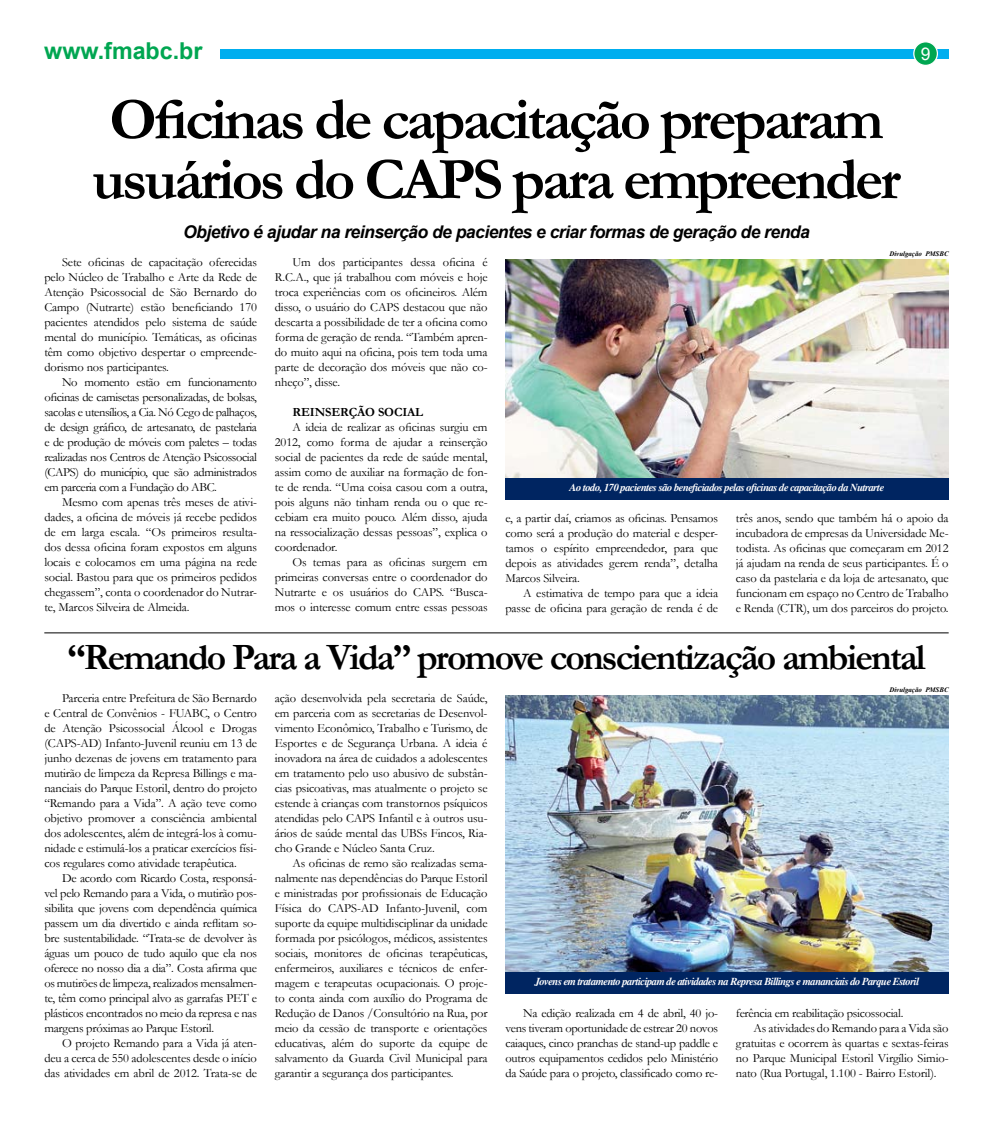
<style>
.page{position:relative;width:993px;height:1125px;background:#fff}
.page>*{position:absolute;margin:0;border:0;box-sizing:border-box;transform-origin:0 0}
.t1{font:700 60px/60px "Garamond";letter-spacing:-.05em;color:#000}
.t2{font:700 37.5px "Garamond";letter-spacing:-.05em;color:#000}
.t3{font:700 23.25px "Arial";color:#00a651}
.t4{font:italic 700 17.5px "Arial";letter-spacing:-.03em;color:#000}
.t5{font:17.5px "Arial";color:#fff}
.t6{font:12.5px/15px "Garamond";letter-spacing:-.01em;color:#000;text-align:justify}
.t7{font:700 12.5px "Garamond";letter-spacing:-.01em;color:#000}
.t8{font:italic 700 10.62px "Times";letter-spacing:-.05em;color:#fff}
.t9{font:italic 700 6.88px "Times New Roman";color:#000}
</style>
<div class="page">
<div style="left:220px;top:49px;width:728px;height:9px;background:#00aeef"></div>
<div style="left:913px;top:42px;width:24px;height:23px;background:#00a651;border-radius:50%"></div>
<div style="left:912px;top:41px;width:25px;height:25px;border:1px solid #fff;border-radius:50%"></div>
<img style="left:505px;top:260px;width:443px;height:218px">
<img style="left:505px;top:695px;width:443px;height:277px">
<div style="left:505px;top:478px;width:443px;height:21px;background:#002561"></div>
<div style="left:505px;top:972px;width:443px;height:22px;background:#002561"></div>
<hr style="left:44px;top:633px;width:904px;height:1px;background:#000">
<h3 class="t3" style="left:44px;top:35px;width:160px">www.fmabc.br</h3>
<h3 class="t5" style="left:920px;top:42px;width:11px">9</h3>
<h1 class="t1" style="left:92px;top:90px;width:810px">Oficinas de capacitação preparam usuários do CAPS para empreender</h1>
<h3 class="t4" style="left:183px;top:220px;width:628px">Objetivo é ajudar na reinserção de pacientes e criar formas de geração de renda</h3>
<p class="t9" style="left:889px;top:249px;width:61px">Divulgação PMSBC</p>
<p class="t6" style="left:44px;top:255px;width:214px;text-indent:18px">Sete oficinas de capacitação oferecidas pelo Núcleo de Trabalho e Arte da Rede de Atenção Psicossocial de São Bernardo do Campo (Nutrarte) estão beneficiando 170 pacientes atendidos pelo sistema de saúde mental do município. Temáticas, as oficinas têm como objetivo despertar o empreende&shy;dorismo nos participantes.</p>
<p class="t6" style="left:44px;top:375px;width:214px;text-indent:18px">No momento estão em funcionamento oficinas de camisetas personalizadas, de bolsas, sacolas e utensílios, a Cia. Nó Cego de palhaços, de design gráfico, de artesanato, de pastelaria e de produção de móveis com paletes – todas realizadas nos Centros de Atenção Psicossocial (CAPS) do município, que são administrados em parceria com a Fundação do ABC.</p>
<p class="t6" style="left:44px;top:495px;width:214px;text-indent:18px">Mesmo com apenas três meses de ativi&shy;dades, a oficina de móveis já recebe pedidos de em larga escala. “Os primeiros resulta&shy;dos dessa oficina foram expostos em alguns locais e colocamos em uma página na rede social. Bastou para que os primeiros pedidos chegassem”, conta o coordenador do Nutrar&shy;te, Marcos Silveira de Almeida.</p>
<h2 class="t2" style="left:67px;top:632px;width:859px">“Remando Para a Vida” promove conscientização ambiental</h2>
<p class="t6" style="left:275px;top:255px;width:214px;text-indent:18px">Um dos participantes dessa oficina é R.C.A., que já trabalhou com móveis e hoje troca experiências com os oficineiros. Além disso, o usuário do CAPS destacou que não descarta a possibilidade de ter a oficina como forma de geração de renda. “Também apren&shy;do muito aqui na oficina, pois tem toda uma parte de decoração dos móveis que não co&shy;nheço”, disse.</p>
<p class="t7" style="left:292px;top:404px;width:42px">Reinser</p>
<p class="t7" style="left:348px;top:404px;width:76px">ção social</p>
<p class="t6" style="left:275px;top:420px;width:214px;text-indent:18px">A ideia de realizar as oficinas surgiu em 2012, como forma de ajudar a reinserção social de pacientes da rede de saúde mental, assim como de auxiliar na formação de fon&shy;te de renda. “Uma coisa casou com a outra, pois alguns não tinham renda ou o que re&shy;cebiam era muito pouco. Além disso, ajuda na ressocialização dessas pessoas”, explica o coordenador.</p>
<p class="t6" style="left:275px;top:555px;width:214px;text-indent:18px">Os temas para as oficinas surgem em primeiras conversas entre o coordenador do Nutrarte e os usuários do CAPS. “Busca&shy;mos o interesse comum entre essas pessoas</p>
<p class="t8" style="left:569px;top:482px;width:316px">Ao todo, 170 pacientes são beneficiados pelas oficinas de capacitação da Nutrarte</p>
<p class="t6" style="left:735px;top:510px;width:214px">três anos, sendo que também há o apoio da incubadora de empresas da Universidade Me&shy;todista. As oficinas que começaram em 2012 já ajudam na renda de seus participantes. É o caso da pastelaria e da loja de artesanato, que funcionam em espaço no Centro de Trabalho e Renda (CTR), um dos parceiros do projeto.</p>
<p class="t6" style="left:505px;top:510px;width:214px">e, a partir daí, criamos as oficinas. Pensamos como será a produção do material e desper&shy;tamos o espírito empreendedor, para que depois as atividades gerem renda”, detalha Marcos Silveira.</p>
<p class="t6" style="left:505px;top:585px;width:214px;text-align:right">A estimativa de tempo para que a ideia passe de oficina para geração de renda é de</p>
<p class="t6" style="left:44px;top:690px;width:214px;text-indent:18px">Parceria entre Prefeitura de São Bernardo e Central de Convênios - FUABC, o Centro de Atenção Psicossocial Álcool e Drogas (CAPS-AD) Infanto-Juvenil reuniu em 13 de junho dezenas de jovens em tratamento para mutirão de limpeza da Represa Billings e ma&shy;nanciais do Parque Estoril, dentro do projeto “Remando para a Vida”. A ação teve como objetivo promover a consciência ambiental dos adolescentes, além de integrá-los à comu&shy;nidade e estimulá-los a praticar exercícios físi&shy;cos regulares como atividade terapêutica.</p>
<p class="t6" style="left:44px;top:870px;width:214px;text-indent:18px">De acordo com Ricardo Costa, responsá&shy;vel pelo Remando para a Vida, o mutirão pos&shy;sibilita que jovens com dependência química passem um dia divertido e ainda reflitam so&shy;bre sustentabilidade. “Trata-se de devolver às águas um pouco de tudo aquilo que ela nos oferece no nosso dia a dia”. Costa afirma que os mutirões de limpeza, realizados mensalmen&shy;te, têm como principal alvo as garrafas PET e plásticos encontrados no meio da represa e nas margens próximas ao Parque Estoril.</p>
<p class="t6" style="left:44px;top:1035px;width:214px;text-indent:18px">O projeto Remando para a Vida já aten&shy;deu a cerca de 550 adolescentes desde o início das atividades em abril de 2012. Trata-se de</p>
<p class="t6" style="left:275px;top:690px;width:214px">ação desenvolvida pela secretaria de Saúde, em parceria com as secretarias de Desenvol&shy;vimento Econômico, Trabalho e Turismo, de Esportes e de Segurança Urbana. A ideia é inovadora na área de cuidados a adolescentes em tratamento pelo uso abusivo de substân&shy;cias psicoativas, mas atualmente o projeto se estende à crianças com transtornos psíquicos atendidas pelo CAPS Infantil e à outros usu&shy;ários de saúde mental das UBSs Fincos, Ria&shy;cho Grande e Núcleo Santa Cruz.</p>
<p class="t6" style="left:275px;top:855px;width:214px;text-indent:18px">As oficinas de remo são realizadas sema&shy;nalmente nas dependências do Parque Estoril e ministradas por profissionais de Educação Física do CAPS-AD Infanto-Juvenil, com suporte da equipe multidisciplinar da unidade formada por psicólogos, médicos, assistentes sociais, monitores de oficinas terapêuticas, enfermeiros, auxiliares e técnicos de enfer&shy;magem e terapeutas ocupacionais. O proje&shy;to conta ainda com auxílio do Programa de Redução de Danos /Consultório na Rua, por meio da cessão de transporte e orientações educativas, além do suporte da equipe de salvamento da Guarda Civil Municipal para garantir a segurança dos participantes.</p>
<p class="t9" style="left:889px;top:685px;width:61px">Divulgação PMSBC</p>
<p class="t8" style="left:534px;top:976px;width:386px">Jovens em tratamento participam de atividades na Represa Billings e mananciais do Parque Estoril</p>
<p class="t6" style="left:505px;top:1005px;width:214px;text-indent:18px">Na edição realizada em 4 de abril, 40 jo&shy;vens tiveram oportunidade de estrear 20 novos caiaques, cinco pranchas de stand-up paddle e outros equipamentos cedidos pelo Ministério da Saúde para o projeto, classificado como re-</p>
<p class="t6" style="left:735px;top:1005px;width:169px">ferência em reabilitação psicossocial.</p>
<p class="t6" style="left:753px;top:1020px;width:196px">As atividades do Remando para a Vida são</p>
<p class="t6" style="left:735px;top:1035px;width:214px">gratuitas e ocorrem às quartas e sextas-feiras</p>
<p class="t6" style="left:735px;top:1050px;width:214px">no Parque Municipal Estoril Virgílio Simio-</p>
<p class="t6" style="left:735px;top:1065px;width:202px">nato (Rua Portugal, 1.100 - Bairro Estoril).</p>
</div>
